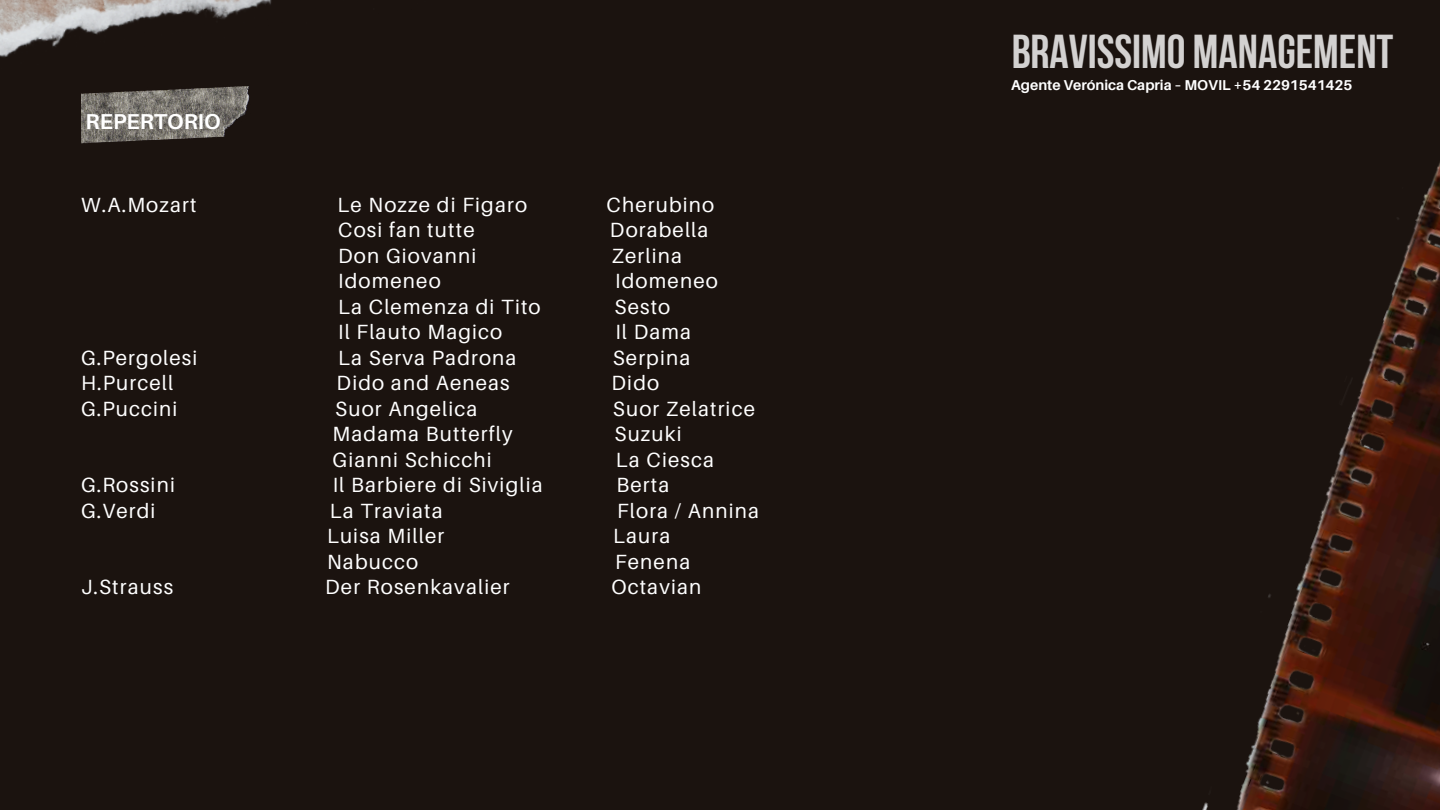
<style>
.page{position:relative;width:1440px;height:810px;background:#1b130f}
.page>*{position:absolute;margin:0;border:0;box-sizing:border-box;transform-origin:0 0}
.t1{font:700 47.4px "Bebas Neue";color:#fff}
.t2{font:700 21.5px "Aileron";color:#fff}
.t3{font:20.6px "Aileron";letter-spacing:.055em;color:#fff}
.t4{font:700 14.3px "Aileron";color:#fff}
</style>
<div class="page">
<img style="left:1202px;top:162px;width:238px;height:648px">
<img style="left:0;top:0;width:272px;height:57px">
<img style="left:81px;top:86px;width:169px;height:58px">
<p class="t2" style="left:86px;top:109px;width:136px">REPERTORIO</p>
<p class="t3" style="left:81px;top:192px;width:117px">W.A.Mozart</p>
<p class="t3" style="left:338px;top:192px;width:191px">Le Nozze di Figaro</p>
<p class="t3" style="left:607px;top:192px;width:109px">Cherubino</p>
<p class="t3" style="left:338px;top:217px;width:138px">Cosi fan tutte</p>
<p class="t3" style="left:610px;top:217px;width:100px">Dorabella</p>
<p class="t3" style="left:338px;top:243px;width:140px">Don Giovanni</p>
<p class="t3" style="left:612px;top:243px;width:72px">Zerlina</p>
<p class="t3" style="left:338px;top:268px;width:104px">Idomeneo</p>
<p class="t3" style="left:615px;top:268px;width:104px">Idomeneo</p>
<p class="t3" style="left:338px;top:294px;width:204px">La Clemenza di Tito</p>
<p class="t3" style="left:615px;top:294px;width:57px">Sesto</p>
<p class="t3" style="left:338px;top:319px;width:166px">Il Flauto Magico</p>
<p class="t3" style="left:615px;top:319px;width:77px">Il Dama</p>
<p class="t3" style="left:81px;top:345px;width:118px">G.Pergolesi</p>
<p class="t3" style="left:338px;top:345px;width:180px">La Serva Padrona</p>
<p class="t3" style="left:613px;top:345px;width:79px">Serpina</p>
<p class="t3" style="left:81px;top:370px;width:94px">H.Purcell</p>
<p class="t3" style="left:337px;top:370px;width:175px">Dido and Aeneas</p>
<p class="t3" style="left:612px;top:370px;width:49px">Dido</p>
<p class="t3" style="left:81px;top:396px;width:98px">G.Puccini</p>
<p class="t3" style="left:335px;top:396px;width:144px">Suor Angelica</p>
<p class="t3" style="left:613px;top:396px;width:144px">Suor Zelatrice</p>
<p class="t3" style="left:333px;top:421px;width:182px">Madama Butterfly</p>
<p class="t3" style="left:614px;top:421px;width:69px">Suzuki</p>
<p class="t3" style="left:333px;top:447px;width:161px">Gianni Schicchi</p>
<p class="t3" style="left:616px;top:447px;width:100px">La Ciesca</p>
<p class="t3" style="left:81px;top:472px;width:95px">G.Rossini</p>
<p class="t3" style="left:333px;top:472px;width:211px">Il Barbiere di Siviglia</p>
<p class="t3" style="left:617px;top:472px;width:54px">Berta</p>
<p class="t3" style="left:81px;top:498px;width:76px">G.Verdi</p>
<p class="t3" style="left:330px;top:498px;width:114px">La Traviata</p>
<p class="t3" style="left:617px;top:498px;width:144px">Flora / Annina</p>
<p class="t3" style="left:327px;top:523px;width:119px">Luisa Miller</p>
<p class="t3" style="left:613px;top:523px;width:59px">Laura</p>
<p class="t3" style="left:327px;top:549px;width:93px">Nabucco</p>
<p class="t3" style="left:615px;top:549px;width:77px">Fenena</p>
<p class="t3" style="left:81px;top:574px;width:94px">J.Strauss</p>
<p class="t3" style="left:325px;top:574px;width:186px">Der Rosenkavalier</p>
<p class="t3" style="left:611px;top:574px;width:92px">Octavian</p>
<h1 class="t1" style="left:1011px;top:33px;width:384px">BRAVISSIMO MANAGEMENT</h1>
<p class="t4" style="left:1011px;top:76px;width:343px">Agente Verónica Capria – MOVIL +54 2291541425</p>
</div>
